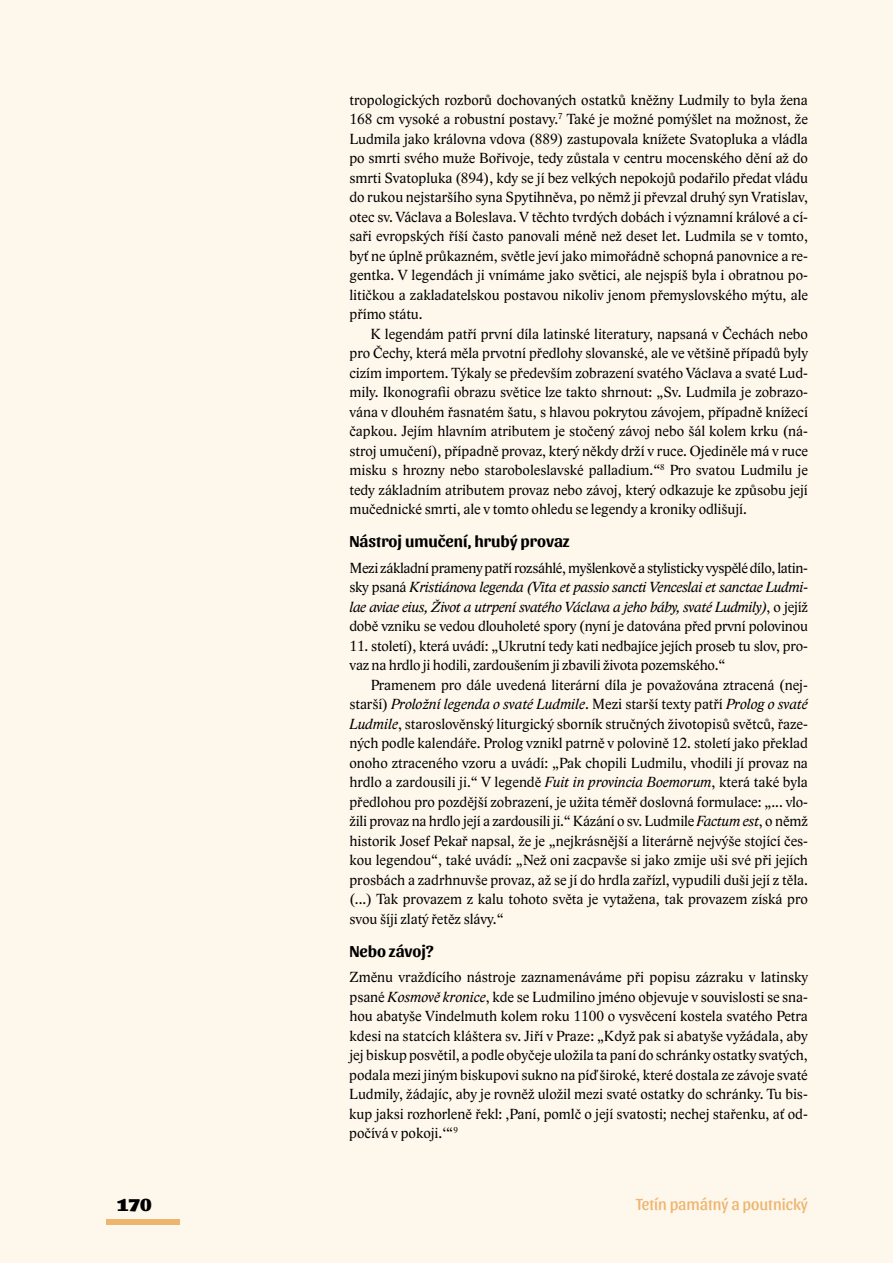
<style>
.page{position:relative;width:893px;height:1263px;background:#fef7ec}
.page>*{position:absolute;margin:0;border:0;box-sizing:border-box;transform-origin:0 0}
.t1{font:900 18px "Sansita";color:#000}
.t2{font:700 16.5px "Sansita";color:#000}
.t3{font:16.5px "Sansita";color:#eeb56f}
.t4{font:15px/19.5px "Lido STF";color:#000;text-align:justify}
.s1{font-style:italic}
</style>
<div class="page">
<div style="left:106px;top:1219px;width:74px;height:5px;background:#eeb56f"></div>
<p class="t4" style="left:349px;top:90px;width:460px">tropologických rozborů dochovaných ostatků kněžny Ludmily to byla žena 168 cm vysoké a robustní postavy.<sup>7</sup> Také je možné pomýšlet na možnost, že Ludmila jako královna vdova (889) zastupovala knížete Svatopluka a vládla po smrti svého muže Bořivoje, tedy zůstala v centru mocenského dění až do smrti Svatopluka (894), kdy se jí bez velkých nepokojů podařilo předat vládu do rukou nejstaršího syna Spytihněva, po němž ji převzal druhý syn Vratislav, otec sv. Václava a Boleslava. V těchto tvrdých dobách i významní králové a cí&shy;saři evropských říší často panovali méně než deset let. Ludmila se v tomto, byť ne úplně průkazném, světle jeví jako mimořádně schopná panovnice a re&shy;gentka. V legendách ji vnímáme jako světici, ale nejspíš byla i obratnou po&shy;litičkou a zakladatelskou postavou nikoliv jenom přemyslovského mýtu, ale přímo státu.</p>
<p class="t4" style="left:349px;top:324px;width:460px;text-indent:21px">K legendám patří první díla latinské literatury, napsaná v Čechách nebo pro Čechy, která měla prvotní předlohy slovanské, ale ve většině případů byly cizím importem. Týkaly se především zobrazení svatého Václava a svaté Lud&shy;mily. Ikonografii obrazu světice lze takto shrnout: „Sv. Ludmila je zobrazo&shy;vána v dlouhém řasnatém šatu, s hlavou pokrytou závojem, případně knížecí čapkou. Jejím hlavním atributem je stočený závoj nebo šál kolem krku (ná&shy;stroj umučení), případně provaz, který někdy drží v ruce. Ojediněle má v ruce misku s hrozny nebo staroboleslavské palladium.“<sup>8</sup> Pro svatou Ludmilu je tedy základním atributem provaz nebo závoj, který odkazuje ke způsobu její mučednické smrti, ale v tomto ohledu se legendy a kroniky odlišují.</p>
<p class="t2" style="left:349px;top:532px;width:222px">Nástroj umučení, hrubý provaz</p>
<p class="t4" style="left:349px;top:558px;width:460px">Mezi základnípramenypatřírozsáhlé,myšlenkově a stylisticky vyspělé dílo,latin&shy;sky psaná <span class="s1">Kristiánova legenda (Vita et passio sancti Venceslai et sanctae Ludmi&shy;lae aviae eius, Život a utrpení svatého Václava a jeho báby, svaté Ludmily)</span>, o jejíž době vzniku se vedou dlouholeté spory (nyní je datována před první polovinou</p>
<p class="t4" style="left:349px;top:636px;width:460px">11. století), která uvádí: „Ukrutní tedy kati nedbajíce jejích proseb tu slov, pro&shy;vaz na hrdlo ji hodili, zardoušením ji zbavili života pozemského.“</p>
<p class="t4" style="left:349px;top:675px;width:460px;text-indent:21px">Pramenem pro dále uvedená literární díla je považována ztracená (nej&shy;starší) <span class="s1">Proložní legenda o svaté Ludmile</span>. Mezi starší texty patří <span class="s1">Prolog o svaté Ludmile</span>, staroslověnský liturgický sborník stručných životopisů světců, řaze&shy;ných podle kalendáře. Prolog vznikl patrně v polovině 12. století jako překlad onoho ztraceného vzoru a uvádí: „Pak chopili Ludmilu, vhodili jí provaz na hrdlo a zardousili ji.“ V legendě <span class="s1">Fuit in provincia Boemorum</span>, která také byla předlohou pro pozdější zobrazení, je užita téměř doslovná formulace: „... vlo&shy;žili provaz na hrdlo její a zardousili ji.“ Kázání o sv. Ludmile <span class="s1">Factum est</span>, o němž historik Josef Pekař napsal, že je „nejkrásnější a literárně nejvýše stojící čes&shy;kou legendou“, také uvádí: „Než oni zacpavše si jako zmije uši své při jejích prosbách a zadrhnuvše provaz, až se jí do hrdla zařízl, vypudili duši její z těla. (...) Tak provazem z kalu tohoto světa je vytažena, tak provazem získá pro svou šíji zlatý řetěz slávy.“</p>
<p class="t2" style="left:349px;top:941px;width:86px">Nebo závoj?</p>
<p class="t4" style="left:349px;top:967px;width:460px">Změnu vraždícího nástroje zaznamenáváme při popisu zázraku v latinsky psané <span class="s1">Kosmově kronice</span>, kde se Ludmilino jméno objevuje v souvislosti se sna&shy;hou abatyše Vindelmuth kolem roku 1100 o vysvěcení kostela svatého Petra kdesi na statcích kláštera sv. Jiří v Praze: „Když pak si abatyše vyžádala, aby jej biskup posvětil, a podle obyčeje uložila ta paní do schránky ostatky svatých, podala mezi jiným biskupovi sukno na píď široké, které dostala ze závoje svaté Ludmily, žádajíc, aby je rovněž uložil mezi svaté ostatky do schránky. Tu bis&shy;kup jaksi rozhorleně řekl: ,Paní, pomlč o její svatosti; nechej stařenku, ať od&shy;počívá v pokoji.‘“<sup>9</sup></p>
<p class="t1" style="left:117px;top:1194px;width:36px">170</p>
<p class="t3" style="left:636px;top:1194px;width:173px">Tetín památný a poutnický</p>
</div>
